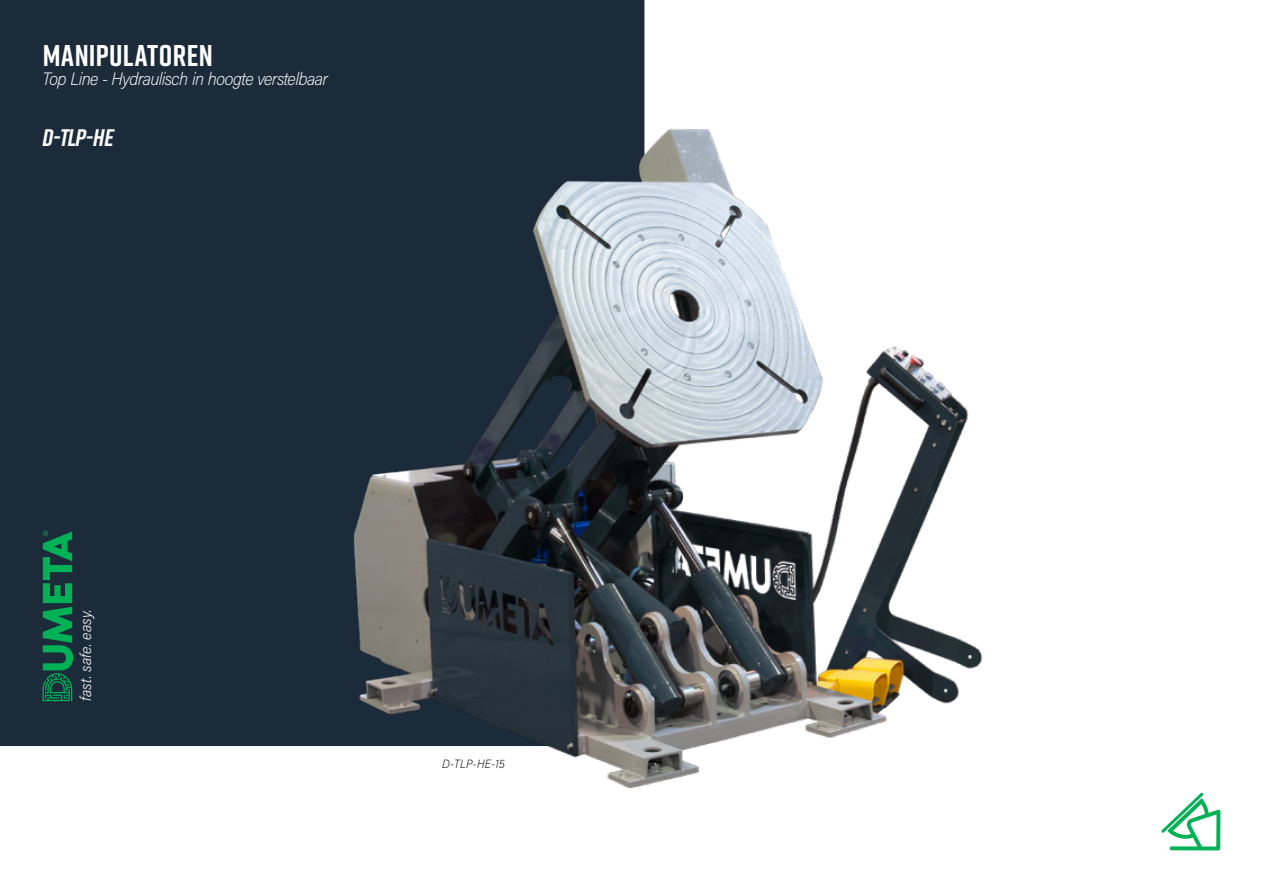
<style>
.page{position:relative;width:1263px;height:893px;background:#fff}
.page>*{position:absolute;margin:0;border:0;box-sizing:border-box;transform-origin:0 0}
.t1{font:700 30px "Rift";letter-spacing:.015em;color:#fff}
.t2{font:italic 700 24px "Rift";color:#fff}
.t3{font:italic 200 18px "Acumin Pro Semi Cond";letter-spacing:-.035em;color:#fff}
.t4{font:italic 300 15.6px "Acumin Pro Semi Cond";letter-spacing:.005em;color:#eff0f0}
.t5{font:italic 200 12px "Acumin Pro Semi Cond";letter-spacing:.02em;color:#000}
</style>
<div class="page">
<div style="left:0;top:0;width:644px;height:746px;background:#1c2b39"></div>
<svg style="left:43px;top:530px;width:30px;height:171px;background:#0d7048"></svg>
<svg style="left:1161px;top:793px;width:59px;height:57px"></svg>
<img style="left:279px;top:98px;width:704px;height:690px">
<h1 class="t1" style="left:43px;top:34px;width:172px">MANIPULATOREN</h1>
<p class="t3" style="left:43px;top:67px;width:287px">Top Line - Hydraulisch in hoogte verstelbaar</p>
<h2 class="t2" style="left:43px;top:120px;width:73px">D-TLP-HE</h2>
<p class="t4" style="left:75px;top:701px;width:94px;rotate:-90deg">fast. safe. easy.</p>
<p class="t5" style="left:442px;top:755px;width:64px">D-TLP-HE-15</p>
</div>
